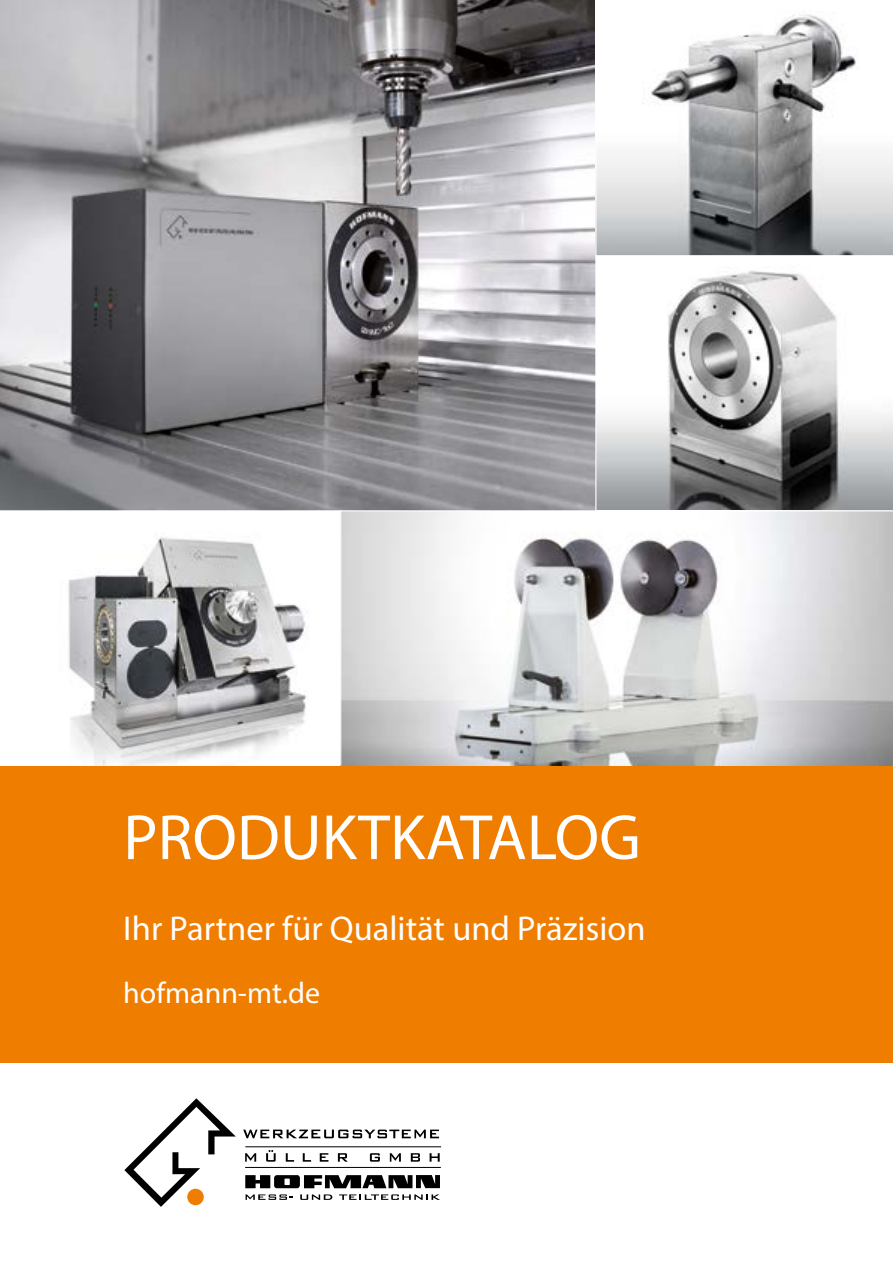
<style>
.page{position:relative;width:893px;height:1263px;background:#fff}
.page>*{position:absolute;margin:0;border:0;box-sizing:border-box;transform-origin:0 0}
.t1{font:64.5px "Myriad Pro";color:#fff}
.t2{font:34.5px "Myriad Pro";color:#fff}
.t3{font:30px "Myriad Pro";color:#fff}
</style>
<div class="page">
<div style="left:0;top:765px;width:893px;height:298px;background:#ef7d00"></div>
<img style="left:0;top:0;width:893px;height:765px">
<hr style="left:0;top:510px;width:893px;height:1px;background:#fff">
<hr style="left:595px;top:0;width:1px;height:510px;background:#fff">
<hr style="left:595px;top:255px;width:298px;height:1px;background:#fff">
<hr style="left:340px;top:510px;width:1px;height:255px;background:#fff">
<svg style="left:243px;top:1129px;width:196px;height:9px"></svg>
<svg style="left:245px;top:1150px;width:195px;height:12px"></svg>
<svg style="left:124px;top:1098px;width:112px;height:109px"></svg>
<div style="left:187px;top:1189px;width:17px;height:16px;background:#ef7d00;border-radius:50%"></div>
<svg style="left:245px;top:1175px;width:195px;height:13px"></svg>
<svg style="left:246px;top:1194px;width:46px;height:6px"></svg>
<svg style="left:300px;top:1194px;width:32px;height:6px"></svg>
<svg style="left:339px;top:1194px;width:101px;height:6px"></svg>
<hr style="left:245px;top:1146px;width:196px;height:1px;background:#000">
<hr style="left:245px;top:1167px;width:196px;height:1px;background:#000">
<h1 class="t1" style="left:123px;top:798px;width:519px">PRODUKTKATALOG</h1>
<p class="t2" style="left:123px;top:907px;width:524px">Ihr Partner für Qualität und Präzision</p>
<p class="t3" style="left:123px;top:974px;width:198px">hofmann-mt.de</p>
</div>
